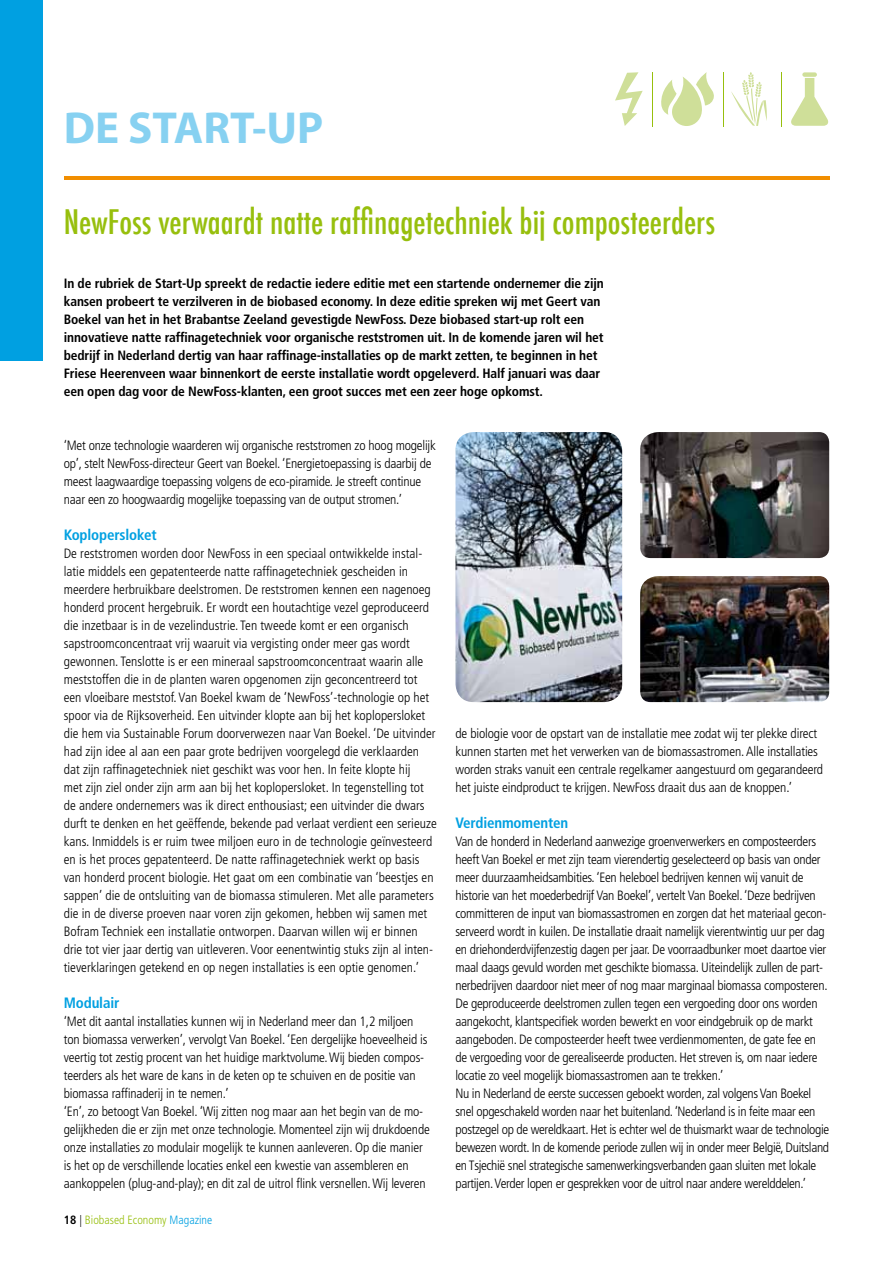
<style>
.page{position:relative;width:893px;height:1263px;background:#fff}
.page>*{position:absolute;margin:0;border:0;box-sizing:border-box;transform-origin:0 0}
.t1{font:700 45px "Myriad Pro";color:#87d1f1}
.t2{font:500 condensed 33px "Futura";color:#97bf0d}
.t3{font:700 condensed 15px "Frutiger LT Std";letter-spacing:-.01em;color:#00a0e1}
.t4{font:300 condensed 13.5px/18px "Frutiger LT Std";letter-spacing:-.01em;color:#000}
.t5{font:700 condensed 13.5px/18px "Frutiger LT Std";letter-spacing:-.01em;color:#000}
.t6{font:300 condensed 12px "Frutiger LT Std";color:#97bf0d}
.s1{font-weight:700;color:#000}
.s2{color:#000}
.s3{color:#00a0e1}
</style>
<div class="page">
<div style="left:0;top:0;width:43px;height:360px;background:#00a0e1"></div>
<hr style="left:64px;top:176px;width:765px;height:3px;background:#f18e00">
<img style="left:640px;top:432px;width:189px;height:126px">
<img style="left:455px;top:432px;width:167px;height:270px">
<img style="left:640px;top:576px;width:189px;height:126px">
<svg style="left:731px;top:72px;width:36px;height:54px"></svg>
<svg style="left:791px;top:72px;width:37px;height:54px"></svg>
<svg style="left:615px;top:72px;width:28px;height:54px"></svg>
<svg style="left:661px;top:72px;width:53px;height:54px"></svg>
<hr style="left:782px;top:72px;width:1px;height:54px;background:#97bf0d">
<hr style="left:724px;top:72px;width:1px;height:54px;background:#97bf0d">
<hr style="left:652px;top:72px;width:1px;height:54px;background:#97bf0d">
<h1 class="t1" style="left:64px;top:99px;width:261px">DE START-UP</h1>
<h2 class="t2" style="left:64px;top:201px;width:653px">NewFoss verwaardt natte raffinagetechniek bij composteerders</h2>
<p class="t5" style="left:64px;top:274px;width:541px">In de rubriek de Start-Up spreekt de redactie iedere editie met een startende ondernemer die zijn kansen probeert te verzilveren in de biobased economy. In deze editie spreken wij met Geert van Boe kel van het in het Brabantse Zeeland gevestigde NewFoss. Deze biobased start-up rolt een innovatieve natte raffinagetechniek voor organische reststromen uit. In de komende jaren wil het bedrijf in Nederland dertig van haar raffinage-installaties op de markt zetten, te beginnen in het Friese Heerenveen waar binnenkort de eerste installatie wordt opgeleverd. Half januari was daar een open dag voor de NewFoss-klanten, een groot succes met een zeer hoge opkomst.</p>
<p class="t4" style="left:64px;top:437px;width:374px">‘Met onze technologie waarderen wij organische reststromen zo hoog mogelijk op’, stelt NewFoss-directeur Geert van Boekel. ‘Energietoepassing is daarbij de meest laagwaardige toepassing volgens de eco-piramide. Je streeft continue naar een zo hoogwaardig mogelijke toepassing van de output stromen.’</p>
<p class="t3" style="left:64px;top:526px;width:95px">Koplopersloket</p>
<p class="t4" style="left:64px;top:545px;width:374px">De reststromen worden door NewFoss in een speciaal ontwikkelde instal&shy;latie middels een gepatenteerde natte raffinagetechniek gescheiden in meerdere herbruikbare deelstromen. De reststromen kennen een nagenoeg honderd procent hergebruik. Er wordt een houtachtige vezel geproduceerd die inzetbaar is in de vezelindustrie. Ten tweede komt er een organisch sapstroomconcentraat vrij waaruit via vergisting onder meer gas wordt gewonnen. Tenslotte is er een mineraal sapstroomconcentraat waarin alle meststoffen die in de planten waren opgenomen zijn geconcentreerd tot een vloeibare meststof. Van Boekel kwam de ‘NewFoss’-technologie op het spoor via de Rijksoverheid. Een uitvinder klopte aan bij het koplopersloket die hem via Sustainable Forum doorverwezen naar Van Boekel. ‘De uitvinder had zijn idee al aan een paar grote bedrijven voorgelegd die verklaarden dat zijn raffinagetechniek niet geschikt was voor hen. In feite klopte hij<br>met zijn ziel onder zijn arm aan bij het koplopersloket. In tegenstelling tot de andere ondernemers was ik direct enthousiast; een uitvinder die dwars durft te denken en het geëffende, bekende pad verlaat verdient een serieuze kans. Inmiddels is er ruim twee miljoen euro in de technologie geïnvesteerd en is het proces gepatenteerd. De natte raffinagetechniek werkt op basis van honderd procent biologie. Het gaat om een combinatie van ‘beestjes en sappen’ die de ontsluiting van de biomassa stimuleren. Met alle parameters die in de diverse proeven naar voren zijn gekomen, hebben wij samen met Bofram Techniek een installatie ontworpen. Daarvan willen wij er binnen drie tot vier jaar dertig van uitleveren. Voor eenentwintig stuks zijn al inten&shy;tieverklaringen getekend en op negen installaties is een optie genomen.’</p>
<p class="t3" style="left:64px;top:994px;width:57px">Modulair</p>
<p class="t4" style="left:64px;top:1013px;width:368px">‘Met dit aantal installaties kunnen wij in Nederland meer dan 1,2 miljoen ton biomassa verwerken’, vervolgt Van Boekel. ‘Een dergelijke hoeveelheid is veertig tot zestig procent van het huidige marktvolume. Wij bieden compos&shy;teerders als het ware de kans in de keten op te schuiven en de positie van biomassa raffinaderij in te nemen.’<br>‘En’, zo betoogt Van Boekel. ‘Wij zitten nog maar aan het begin van de mo&shy;gelijkheden die er zijn met onze technologie. Momenteel zijn wij drukdoende onze installaties zo modulair mogelijk te kunnen aanleveren. Op die manier is het op de verschillende locaties enkel een kwestie van assembleren en aankoppelen (plug-and-play); en dit zal de uitrol flink versnellen. Wij leveren</p>
<p class="t6" style="left:64px;top:1213px;width:150px"><span class="s1">18</span> <span class="s2">|</span> Biobased Economy <span class="s3">Magazine</span></p>
<p class="t4" style="left:455px;top:724px;width:369px">de biologie voor de opstart van de installatie mee zodat wij ter plekke direct kunnen starten met het verwerken van de biomassastromen. Alle installaties worden straks vanuit een centrale regelkamer aangestuurd om gegarandeerd het juiste eindproduct te krijgen. NewFoss draait dus aan de knoppen.’</p>
<p class="t3" style="left:455px;top:814px;width:114px">Verdienmomenten</p>
<p class="t4" style="left:455px;top:833px;width:375px">Van de honderd in Nederland aanwezige groenverwerkers en composteerders heeft Van Boekel er met zijn team vierendertig geselecteerd op basis van onder meer duurzaamheidsambities. ‘Een heleboel bedrijven kennen wij vanuit de historie van het moederbedrijf Van Boekel’, vertelt Van Boekel. ‘Deze bedrijven committeren de input van biomassastromen en zorgen dat het materiaal gecon&shy;serveerd wordt in kuilen. De installatie draait namelijk vierentwintig uur per dag en driehonderdvijfenzestig dagen per jaar. De voorraadbunker moet daartoe vier maal daags gevuld worden met geschikte biomassa. Uiteindelijk zullen de part&shy;nerbedrijven daardoor niet meer of nog maar marginaal biomassa composteren.<br>De geproduceerde deelstromen zullen tegen een vergoeding door ons worden aangekocht, klantspecifiek worden bewerkt en voor eindgebruik op de markt aangeboden. De composteerder heeft twee verdienmomenten, de gate fee en de vergoeding voor de gerealiseerde producten. Het streven is, om naar iedere locatie zo veel mogelijk biomassastromen aan te trekken.’<br>Nu in Nederland de eerste successen geboekt worden, zal volgens Van Boekel snel opgeschakeld worden naar het buitenland. ‘Nederland is in feite maar een postzegel op de wereldkaart. Het is echter wel de thuismarkt waar de technologie bewezen wordt. In de komende periode zullen wij in onder meer België, Duitsland en Tsjechië snel strategische samenwerkingsverbanden gaan sluiten met lokale partijen. Verder lopen er gesprekken voor de uitrol naar andere werelddelen.’</p>
</div>
